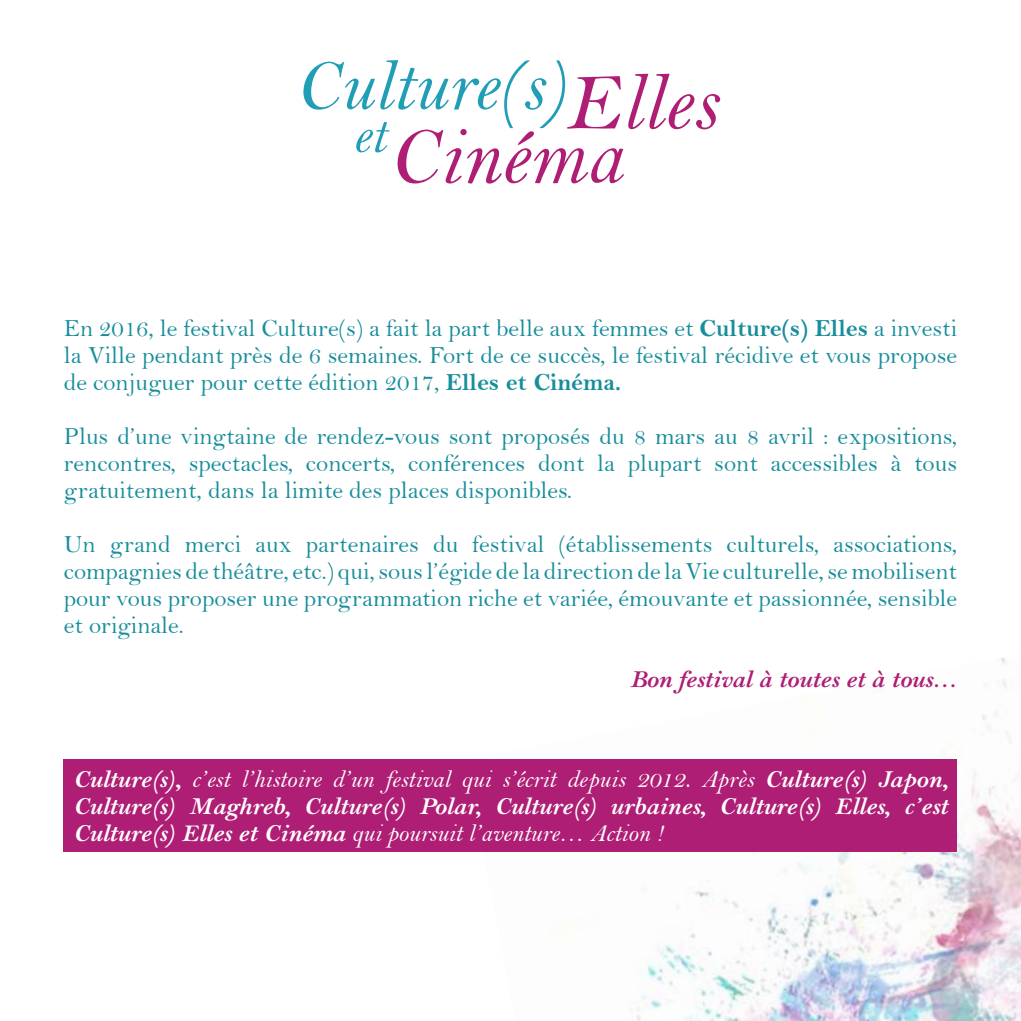
<style>
.page{position:relative;width:1021px;height:1021px;background:#fff}
.page>*{position:absolute;margin:0;border:0;box-sizing:border-box;transform-origin:0 0}
.t1{font:81.67px "Bell MT Italic";color:#ae1e75}
.t2{font:72.67px "Bell MT Italic";color:#209eb6}
.t3{font:52.88px "Bell MT Italic";color:#209eb6}
.t4{font:24.75px/27px "Bell";color:#188e9c;text-align:justify}
.t5{font:24.75px "Bell MT Italic";color:#fff}
.t6{font:italic 700 24.75px "Bell MT Std";color:#fff}
.t7{font:italic 700 24.75px "Bell MT Std";color:#ae1e75}
.s1{font-size:81.67px;color:#ae1e75}
.s2{font-family:"Bell MT Bold"}
.s3{font-family:"Bell MT Std";font-weight:700;font-style:italic}
</style>
<div class="page">
<img style="left:637px;top:657px;width:383px;height:363px">
<div style="left:64px;top:759px;width:893px;height:93px;background:#ae1e75"></div>
<h2 class="t2" style="left:295px;top:42px;width:423px">Culture(s)<span class="s1">Elles</span></h2>
<h1 class="t1" style="left:389px;top:108px;width:235px">Cinéma</h1>
<h3 class="t3" style="left:352px;top:104px;width:35px">et</h3>
<p class="t4" style="left:64px;top:314px;width:894px">En 2016, le festival Culture(s) a fait la part belle aux femmes et <span class="s2">Culture(s) Elles</span> a investi la Ville pendant près de 6 semaines. Fort de ce succès, le festival récidive et vous propose de conjuguer pour cette édition 2017, <span class="s2">Elles et Cinéma.</span></p>
<p class="t4" style="left:64px;top:422px;width:894px">Plus d’une vingtaine de rendez-vous sont proposés du 8 mars au 8 avril : expositions, rencontres, spectacles, concerts, conférences dont la plupart sont accessibles à tous gratuitement, dans la limite des places disponibles.</p>
<p class="t4" style="left:64px;top:530px;width:894px">Un grand merci aux partenaires du festival (établissements culturels, associations, compagnies de théâtre, etc.) qui, sous l’égide de la direction de la Vie culturelle, se mobilisent pour vous proposer une programmation riche et variée, émouvante et passionnée, sensible et originale.</p>
<p class="t7" style="left:630px;top:665px;width:328px">Bon festival à toutes et à tous…</p>
<p class="t5" style="left:73px;top:764px;width:875px"><span class="s3">Culture(s),</span> c’est l’histoire d’un festival qui s’écrit depuis 2012. Après <span class="s3">Culture(s) Japon,</span></p>
<p class="t6" style="left:73px;top:792px;width:875px">Culture(s) Maghreb, Culture(s) Polar, Culture(s) urbaines, Culture(s) Elles, c’est</p>
<p class="t5" style="left:73px;top:818px;width:591px"><span class="s3">Culture(s) Elles et Cinéma</span> qui poursuit l’aventure… Action !</p>
</div>
